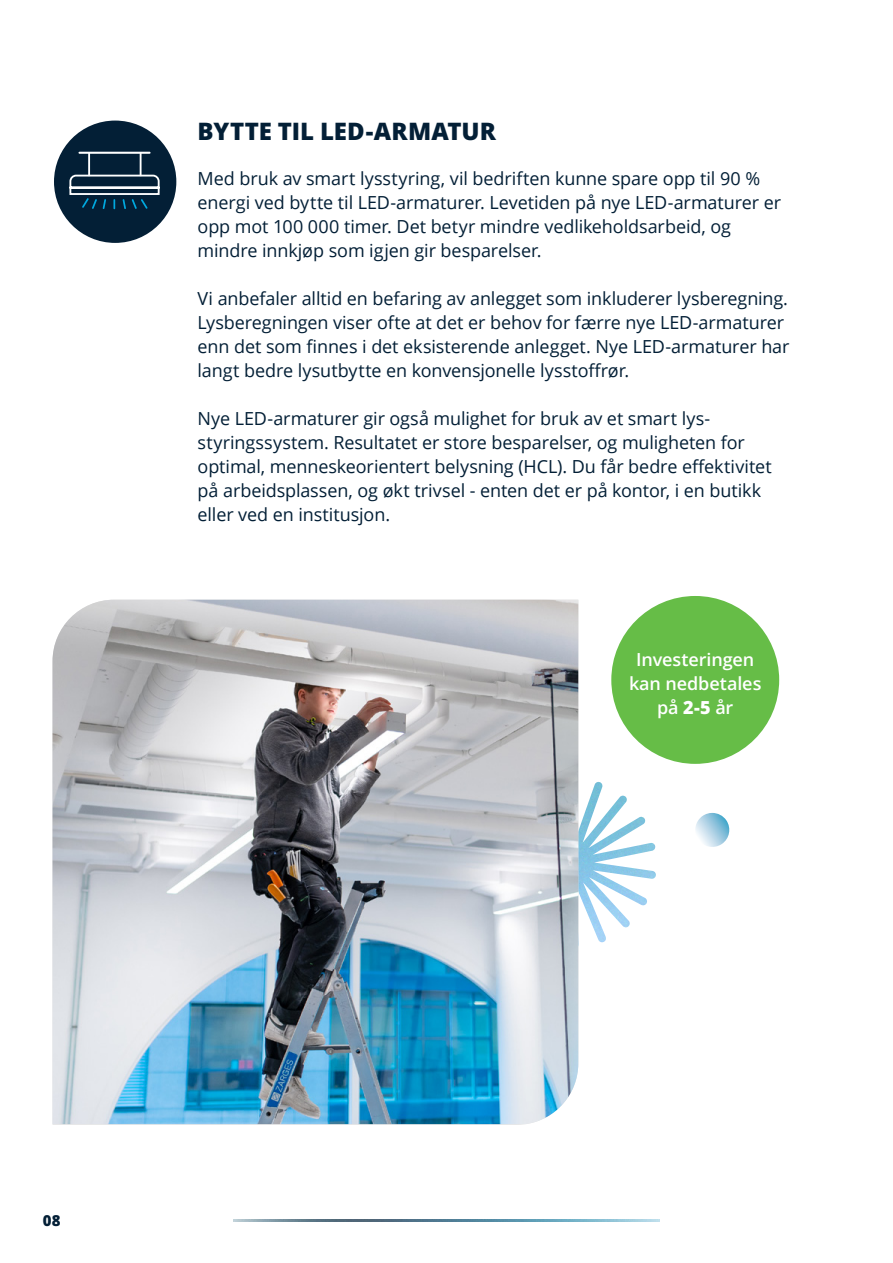
<style>
.page{position:relative;width:893px;height:1263px;background:#fff}
.page>*{position:absolute;margin:0;border:0;box-sizing:border-box;transform-origin:0 0}
.t1{font:800 24px "Open Sans";color:#031f36}
.t2{font:18px/24px "Open Sans";letter-spacing:-.005em;color:#031f36}
.t3{font:600 18px/24px "Open Sans";letter-spacing:-.005em;color:#fff;text-align:center}
.t4{font:800 15px "Open Sans";color:#031f36}
.s1{font-weight:800}
</style>
<div class="page">
<img style="left:234px;top:1219px;width:425px;height:3px">
<img style="left:578px;top:777px;width:78px;height:171px">
<div style="left:54px;top:121px;width:122px;height:122px;background:#031f36;border-radius:50%"></div>
<svg style="left:69px;top:174px;width:91px;height:35px"></svg>
<hr style="left:79px;top:152px;width:71px;height:2px;background:#fff">
<hr style="left:88px;top:154px;width:2px;height:21px;background:#fff">
<hr style="left:140px;top:154px;width:2px;height:21px;background:#fff">
<div style="left:611px;top:596px;width:168px;height:168px;background:#66bd47;border-radius:50%"></div>
<img style="left:53px;top:600px;width:525px;height:524px">
<svg style="left:695px;top:813px;width:35px;height:34px"></svg>
<h1 class="t1" style="left:198px;top:115px;width:300px">BYTTE TIL LED-ARMATUR</h1>
<p class="t2" style="left:198px;top:166px;width:585px">Med bruk av smart lysstyring, vil bedriften kunne spare opp til 90 % energi ved bytte til LED-armaturer. Levetiden på nye LED-armaturer er opp mot 100 000 timer. Det betyr mindre vedlikeholdsarbeid, og mindre innkjøp som igjen gir besparelser.</p>
<p class="t2" style="left:198px;top:286px;width:593px">Vi anbefaler alltid en befaring av anlegget som inkluderer lysberegning.<br>Lysberegningen viser ofte at det er behov for færre nye LED-armaturer enn det som finnes i det eksisterende anlegget. Nye LED-armaturer har langt bedre lysutbytte en konvensjonelle lysstoffrør.</p>
<p class="t2" style="left:198px;top:406px;width:576px">Nye LED-armaturer gir også mulighet for bruk av et smart lys&shy;styringssystem. Resultatet er store besparelser, og muligheten for optimal, menneskeorientert belysning (HCL). Du får bedre effektivitet på arbeidsplassen, og økt trivsel - enten det er på kontor, i en butikk eller ved en institusjon.</p>
<p class="t3" style="left:629px;top:646px;width:134px">Investeringen kan nedbetales på <span class="s1">2-5</span> år</p>
<p class="t4" style="left:43px;top:1210px;width:19px">08</p>
</div>
